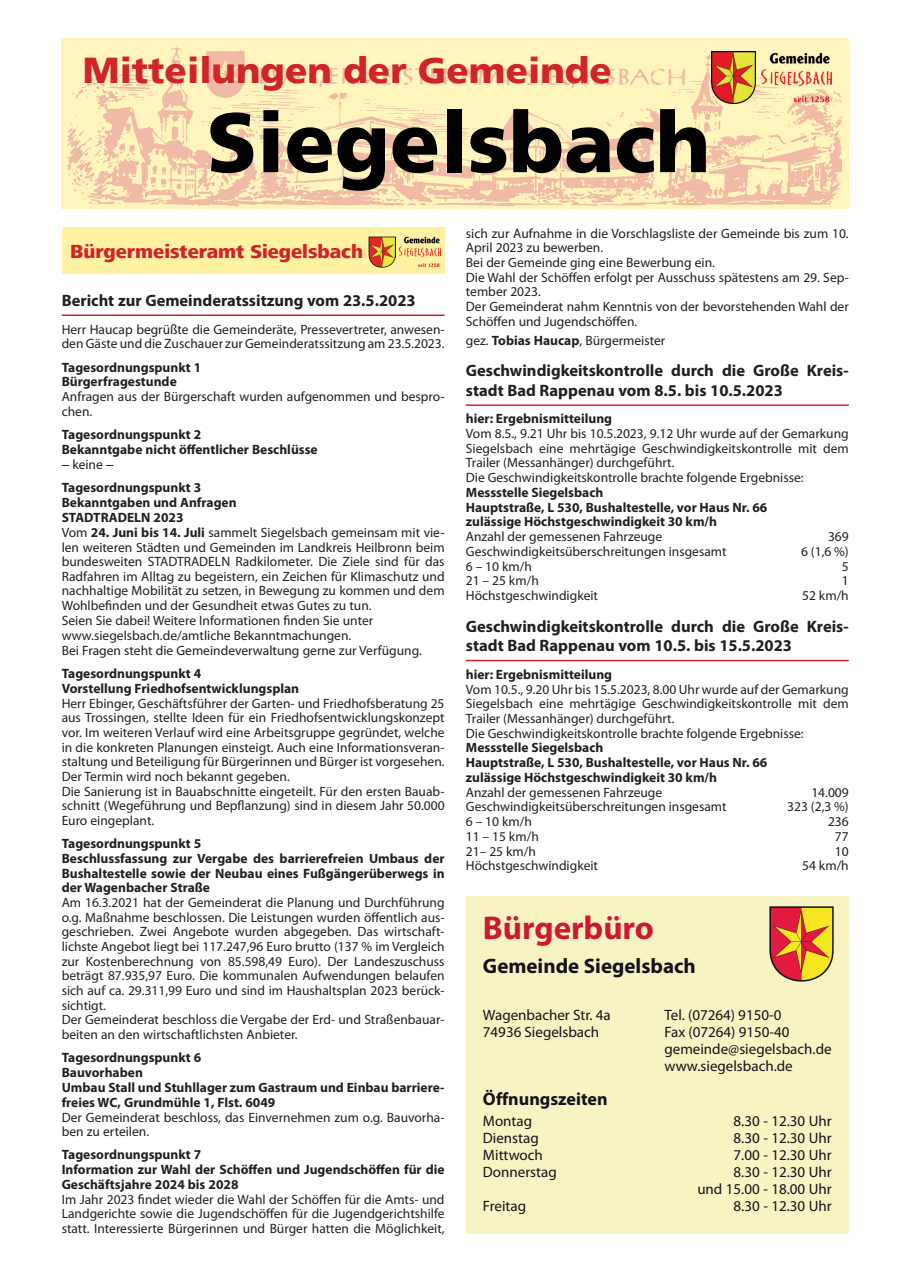
<style>
.page{position:relative;width:902px;height:1280px;background:#fff}
.page>*{position:absolute;margin:0;border:0;box-sizing:border-box;transform-origin:0 0}
.t1{font:900 84px "Frutiger LT";color:#000}
.t2{font:900 36px "Frutiger LT";color:#d1232a}
.t3{font:700 33px "Myriad Pro";color:#cf172f}
.t4{font:700 21px "Myriad Pro";color:#14121b}
.t5{font:800 19.5px "Frutiger Next LT";color:#d1232a}
.t6{font:700 18px "Myriad Pro";color:#14121b}
.t7{font:700 16.5px/19.5px "Myriad Pro";color:#231f20}
.t8{font:15px/17px "Myriad Pro";color:#14121b}
.t9{font:13.5px/14.7px "Myriad Pro";color:#231f20}
.t10{font:700 13.5px/14.7px "Myriad Pro";color:#231f20}
.s1{font-family:"Arial";font-weight:400}
.s2{font-weight:400}
.s3{font-weight:700}
</style>
<div class="page">
<hr style="left:901px;top:0;width:1px;height:60px;background:#fff2a2">
<img style="left:62px;top:41px;width:786px;height:167px">
<img style="left:711px;top:52px;width:44px;height:51px">
<img style="left:760px;top:52px;width:71px;height:51px">
<hr style="left:62px;top:314px;width:382px;height:2px;background:#d1232a">
<div style="left:62px;top:227px;width:382px;height:47px;background:#fff2a2"></div>
<img style="left:369px;top:236px;width:26px;height:31px">
<img style="left:398px;top:237px;width:42px;height:30px">
<hr style="left:466px;top:404px;width:382px;height:2px;background:#d1232a">
<hr style="left:466px;top:660px;width:382px;height:1px;background:#d1232a">
<div style="left:466px;top:896px;width:382px;height:337px;background:#f7f3c3"></div>
<img style="left:769px;top:906px;width:65px;height:76px">
<h2 class="t2" style="left:83px;top:49px;width:530px">Mitteilungen der Gemeinde</h2>
<h1 class="t1" style="left:207px;top:92px;width:505px">Siegelsbach</h1>
<h3 class="t5" style="left:70px;top:240px;width:294px">Bürgermeisteramt Siegelsbach</h3>
<p class="t7" style="left:62px;top:290px;width:355px">Bericht zur Gemeinderatssitzung vom 23.5.2023</p>
<p class="t9" style="left:62px;top:322px;width:384px">Herr Haucap begrüßte die Gemeinderäte, Pressevertreter, anwesen&shy;den Gäste und die Zuschauer zur Gemeinderat ssitzung am 23.5.2023.</p>
<p class="t10" style="left:62px;top:359px;width:141px">Tagesordnungspunkt 1<br>Bürgerfragestunde</p>
<p class="t9" style="left:62px;top:389px;width:384px">Anfragen aus der Bürgerschaft wurden aufgenommen und bespro&shy;chen.</p>
<p class="t10" style="left:62px;top:427px;width:257px">Tagesordnungspunkt 2<br>Bekanntgabe nicht öffentlicher Beschlüsse</p>
<p class="t10" style="left:62px;top:452px;width:141px;line-height:23.4px"><span class="s1">–</span> <span class="s2">keine</span> <span class="s1">–<br></span>Tagesordnungspunkt 3</p>
<p class="t9" style="left:62px;top:495px;width:384px"><span class="s3">Bekanntgaben und Anfragen<br>STADTRADELN 2023<br></span>Vom <span class="s3">24. Juni bis 14. Juli</span> sammelt Siegelsbach gemeinsam mit vie&shy;len weiteren Städten und Gemeinden im Landkreis Heilbronn beim bundesweiten STADTRADELN Radkilometer. Die Ziele sind für das Radfahren im Alltag zu begeistern, ein Zeichen für Klimaschutz und nachhaltige Mobilität zu setzen, in Bewegung zu kommen und dem Wohlbefinden und der Gesundheit etwas Gutes zu tun.<br>Seien Sie dabei! Weitere Informationen finden Sie unter<br>w ww.siegelsbach.de/amtliche Bekanntmachungen.<br>Bei Fragen steht die Gemeindeverwaltung gerne zur Verfügung.</p>
<p class="t10" style="left:62px;top:665px;width:239px">Tagesordnungspunkt 4<br>Vorstellung Friedhofsentwicklungsplan</p>
<p class="t9" style="left:62px;top:695px;width:384px">Herr Ebinger, Geschäftsführer der Garten- und Friedhofsberatung 25 aus Trossingen, stellte Ideen für ein Friedhofsentwicklungskonzept vor. Im weiteren Verlauf wird eine Arbeitsgruppe gegründet, welche in die konkreten Planungen einsteigt. Auch eine Informationsveran&shy;staltung und Beteiligung für Bürgerinnen und Bürger ist vorgesehen.<br>Der Termin wird noch bekannt gegeben.<br>Die Sanierung ist in Bauabschnitte eingeteilt. Für den ersten Bauab&shy;schnitt (Wegeführung und Bepflanzung) sind in diesem Jahr 50.000<br>Euro eingeplant.</p>
<p class="t10" style="left:62px;top:836px;width:384px">Tagesordnungspunkt 5<br>Beschlussfassung zur Vergabe des barrierefreien Umbaus der Bushaltestelle sowie der Neubau eines Fußgängerüberwegs in der Wagenbacher Straße</p>
<p class="t9" style="left:62px;top:895px;width:384px">Am 16.3.2021 hat der Gemeinderat die Planung und Durchführung o.g. Maßnahme beschlossen. Die Leistungen wurden öffentlich aus&shy;geschrieben. Zwei Angebote wurden abgegeben. Das wirtschaft&shy;lichste Angebot liegt bei 117.247,96 Euro brutto (137 % im Vergleich zur Kostenberechnung von 85.598,49 Euro). Der Landeszuschuss beträgt 87.935,97 Euro. Die kommunalen Aufwendungen belaufen sich auf ca. 29.311,99 Euro und sind im Haushaltsplan 2023 berück&shy;sichtigt.<br>Der Gemeinderat beschloss die Vergabe der Erd- und Straßenbauar&shy;beiten an den wirtschaftlichsten Anbieter.</p>
<p class="t10" style="left:62px;top:1050px;width:384px">Tagesordnungspunkt 6<br>Bauvorhaben<br>Umbau Stall und Stuhllager zum Gastraum und Einbau barriere&shy;freies WC, Grundmühle 1, Flst. 6049</p>
<p class="t9" style="left:62px;top:1109px;width:384px">Der Gemeinderat beschloss , das Einvernehmen zum o. g. Bauvorha&shy;ben zu erteilen.</p>
<p class="t10" style="left:62px;top:1147px;width:384px">Tagesordnungspunkt 7<br>Information zur Wahl der Schöffen und Jugendschöffen für die<br>Geschäftsjahre 2024 bis 2028</p>
<p class="t9" style="left:62px;top:1192px;width:384px;text-align:justify">Im Jahr 2023 findet wieder die Wahl der Schöffen für die Amts- und Landgerichte sowie die Jugendschöffen für die Jugendgerichtshilfe statt. Interessierte Bürgerinnen und Bürger hatten die Möglichkeit,</p>
<p class="t9" style="left:466px;top:226px;width:384px">sich zur Aufnahme in die Vorschlagsliste der Gemeinde bis zum 10.<br>April 2023 zu bewerben.<br>Bei der Gemeinde ging eine Bewerbung ein.<br>Die Wahl der Schöffen erfolgt per Ausschuss spätestens am 29. Sep&shy;tember 2023.<br>Der Gemeinderat nahm Kenntnis von der bevorstehenden Wahl der Schöffen und Jugendschöffen.</p>
<p class="t9" style="left:466px;top:333px;width:201px">gez. <span class="s3">Tobias Haucap</span>, Bürgermeister</p>
<p class="t7" style="left:466px;top:361px;width:384px">Geschwindigkeitskontrolle durch die Große Kreis&shy;stadt Bad Rappenau vom 8.5. bis 10.5.2023</p>
<p class="t10" style="left:466px;top:411px;width:148px">hier: Ergebnismitteilung</p>
<p class="t9" style="left:466px;top:426px;width:384px">Vom 8.5., 9.21 Uhr bis 10.5.2023, 9.12 Uhr wurde auf der Gemarkung Siegelsbach eine mehrtägige Geschwindigkeitskontrolle mit dem Trailer (Messanhänger) durchgeführt.<br>Die Geschwindigkeitskontrolle brachte folgende Ergebnisse:</p>
<p class="t10" style="left:466px;top:485px;width:303px">Messstelle Siegelsbach<br>Hauptstraße, L 530, Bushaltestelle, vor Haus Nr. 66 zulässige Höchstgeschwindigkeit 30 km/h</p>
<p class="t9" style="left:466px;top:529px;width:198px">Anzahl der gemessenen Fahrzeuge</p>
<p class="t9" style="left:827px;top:529px;width:22px">369</p>
<p class="t9" style="left:466px;top:544px;width:262px">Geschwindigkeitsüberschreitungen insgesamt</p>
<p class="t9" style="left:801px;top:544px;width:49px">6 (1,6 %)</p>
<p class="t9" style="left:466px;top:559px;width:68px">6 – 10 km/h</p>
<p class="t9" style="left:841px;top:559px;width:8px">5</p>
<p class="t9" style="left:466px;top:573px;width:74px">21 – 25 km/h</p>
<p class="t9" style="left:841px;top:573px;width:8px">1</p>
<p class="t9" style="left:466px;top:588px;width:134px">Höchstgeschwindigkeit</p>
<p class="t9" style="left:802px;top:588px;width:48px">52 km/h</p>
<p class="t7" style="left:466px;top:616px;width:384px">Geschwindigkeitskontrolle durch die Große Kreis&shy;stadt Bad Rappenau vom 10.5. bis 15.5.2023</p>
<p class="t10" style="left:466px;top:666px;width:148px">hier: Ergebnismitteilung</p>
<p class="t9" style="left:466px;top:681px;width:384px">Vom 10.5., 9.20 Uhr bis 15.5.2023, 8.00 Uhr wurde auf der Gemarkung Siegelsbach eine mehrtägige Geschwindigkeitskontrolle mit dem Trailer (Messanhänger) durchgeführt.<br>Die Geschwindigkeitskontrolle brachte folgende Ergebnisse:</p>
<p class="t10" style="left:466px;top:740px;width:303px">Messstelle Siegelsbach<br>Hauptstraße, L 530, Bushaltestelle, vor Haus Nr. 66 zulässige Höchstgeschwindigkeit 30 km/h</p>
<p class="t9" style="left:466px;top:784px;width:198px">Anzahl der gemessenen Fahrzeuge</p>
<p class="t9" style="left:811px;top:784px;width:39px">14.009</p>
<p class="t9" style="left:466px;top:799px;width:262px">Geschwindigkeitsüberschreitungen insgesamt</p>
<p class="t9" style="left:787px;top:799px;width:63px">323 (2,3 %)</p>
<p class="t9" style="left:466px;top:814px;width:68px">6 – 10 km/h</p>
<p class="t9" style="left:827px;top:814px;width:22px">236</p>
<p class="t9" style="left:466px;top:829px;width:74px">11 – 15 km/h</p>
<p class="t9" style="left:834px;top:829px;width:15px">77</p>
<p class="t9" style="left:466px;top:843px;width:72px">21– 25 km/h</p>
<p class="t9" style="left:834px;top:843px;width:15px">10</p>
<p class="t9" style="left:466px;top:858px;width:134px">Höchstgeschwindigkeit</p>
<p class="t9" style="left:802px;top:858px;width:48px">54 km/h</p>
<h3 class="t3" style="left:483px;top:906px;width:172px">Bürgerbüro</h3>
<h3 class="t4" style="left:483px;top:952px;width:214px">Gemeinde Siegelsbach</h3>
<p class="t8" style="left:483px;top:1006px;width:129px">Wagenbacher Str. 4a</p>
<p class="t8" style="left:664px;top:1006px;width:118px">Tel. (07264) 9150-0</p>
<p class="t8" style="left:483px;top:1023px;width:118px">74936 Siegelsbach</p>
<p class="t8" style="left:664px;top:1023px;width:169px">Fax (07264) 9150-40 gemeinde@siegelsbach.de www.siegelsbach.de</p>
<h3 class="t6" style="left:483px;top:1087px;width:126px">Öffnungszeiten</h3>
<p class="t8" style="left:483px;top:1112px;width:51px">Montag</p>
<p class="t8" style="left:733px;top:1112px;width:100px">8.30 - 12.30 Uhr</p>
<p class="t8" style="left:483px;top:1129px;width:57px">Dienstag</p>
<p class="t8" style="left:733px;top:1129px;width:100px">8.30 - 12.30 Uhr</p>
<p class="t8" style="left:483px;top:1146px;width:61px">Mittwoch</p>
<p class="t8" style="left:733px;top:1146px;width:100px">7.00 - 12.30 Uhr</p>
<p class="t8" style="left:483px;top:1163px;width:75px">Donnerstag</p>
<p class="t8" style="left:697px;top:1163px;width:136px;text-align:right">8.30 - 12.30 Uhr<br>und 15.00 - 18.00 Uhr</p>
<p class="t8" style="left:483px;top:1197px;width:45px">Freitag</p>
<p class="t8" style="left:733px;top:1197px;width:100px">8.30 - 12.30 Uhr</p>
</div>
